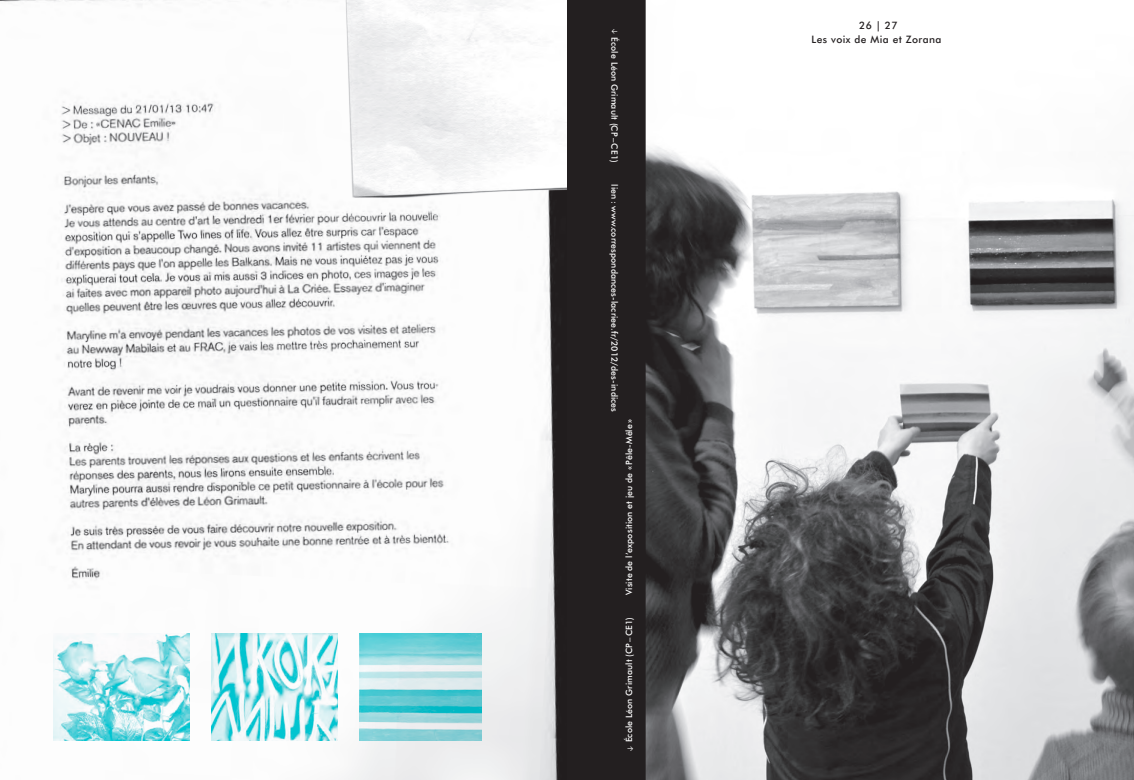
<style>
.page{position:relative;width:1134px;height:780px;background:#fff}
.page>*{position:absolute;margin:0;border:0;box-sizing:border-box;transform-origin:0 0}
.t1{font:500 10.25px/13.8px "Futura BT";letter-spacing:.04em;color:#231f20;text-align:center}
.t2{font:500 8.75px "Futura BT";letter-spacing:.01em;color:#fff}
.t3{font:7.5px "Akkurat";color:#fff}
</style>
<div class="page">
<img style="left:646px;top:147px;width:488px;height:633px">
<img style="left:0;top:0;width:567px;height:780px">
<img style="left:320px;top:0;width:247px;height:203px">
<div style="left:567px;top:0;width:79px;height:780px;background:#231f20"></div>
<img style="left:54px;top:633px;width:136px;height:107px">
<img style="left:212px;top:633px;width:126px;height:107px">
<img style="left:360px;top:633px;width:121px;height:107px">
<p class="t3" style="left:618px;top:36px;width:8px;rotate:-180deg">≥</p>
<p class="t2" style="left:620px;top:37px;width:127px;rotate:90deg">école Léon Grimault (CP – CE1)</p>
<p class="t2" style="left:620px;top:184px;width:229px;rotate:90deg">lien: www.correspondances-lacriee.fr/2012/des-indices</p>
<p class="t2" style="left:624px;top:595px;width:178px;rotate:-90deg">Visite de l’exposition et jeu de « Pêle-Mêle »</p>
<p class="t2" style="left:624px;top:742px;width:127px;rotate:-90deg">école Léon Grimault (CP – CE1)</p>
<p class="t3" style="left:627px;top:743px;width:8px">≥</p>
<p class="t1" style="left:811px;top:18px;width:132px">26 | 27<br>Les voix de Mia et Zorana</p>
</div>
